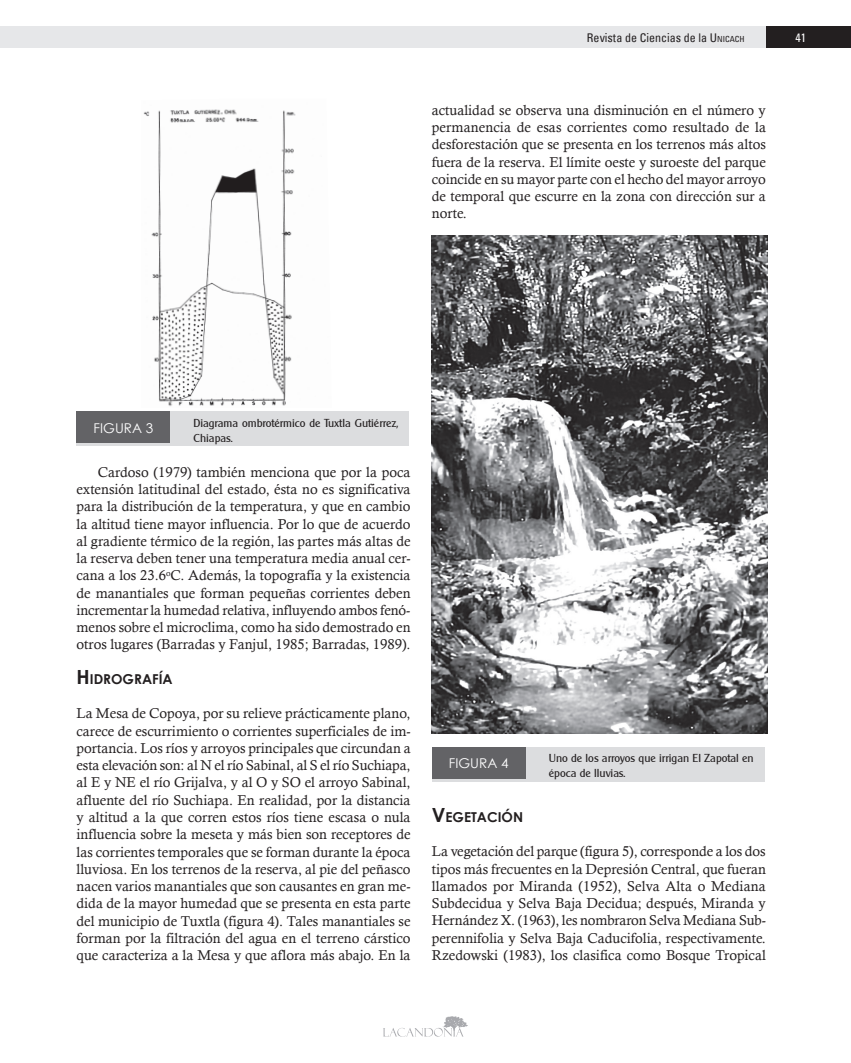
<style>
.page{position:relative;width:851px;height:1063px;background:#fff}
.page>*{position:absolute;margin:0;border:0;box-sizing:border-box;transform-origin:0 0}
.t1{font:14.25px/17.2px "Calisto";color:#231f20;text-align:justify}
.t2{font:700 13.65px "Century Gothic";color:#231f20}
.t3{font:13.5px "Century Gothic";color:#fff}
.t4{font:condensed 12px "Univers";color:#231f20}
.t5{font:condensed 12px "Univers";color:#fff}
.t6{font:11.25px/15px "Clarity Gothic SF";color:#231f20}
.s1{font-style:inherit}
.s2{font-size:8.4px}
.s3{font-size:19.5px}
</style>
<div class="page">
<div style="left:0;top:27px;width:850px;height:21px;background:#e6e7e9"></div>
<div style="left:765px;top:27px;width:85px;height:21px;background:#231f20"></div>
<svg style="left:383px;top:1016px;width:85px;height:21px"></svg>
<img style="left:143px;top:109px;width:153px;height:297px">
<div style="left:77px;top:412px;width:332px;height:34px;background:#dcdddf"></div>
<div style="left:77px;top:412px;width:93px;height:31px;background:#636366"></div>
<img style="left:432px;top:235px;width:334px;height:498px">
<div style="left:432px;top:747px;width:332px;height:34px;background:#dcdddf"></div>
<div style="left:432px;top:747px;width:93px;height:32px;background:#636366"></div>
<p class="t4" style="left:587px;top:30px;width:159px">Revista de Ciencias de la <span class="s1">U</span><span class="s2">NICACH</span></p>
<p class="t5" style="left:795px;top:30px;width:12px">41</p>
<p class="t1" style="left:432px;top:101px;width:335px">actualidad se observa una disminución en el número y permanencia de esas corrientes como resultado de la desforestación que se presenta en los terrenos más altos fuera de la reserva. El límite oeste y suroeste del parque coincide en su mayor parte con el hecho del mayor arroyo de temporal que escurre en la zona con dirección sur a norte.</p>
<p class="t6" style="left:193px;top:415px;width:206px">Diagrama ombrotérmico de Tuxtla Gutiérrez,<br>Chiapas.</p>
<p class="t3" style="left:94px;top:419px;width:61px">FIGURA 3</p>
<p class="t1" style="left:77px;top:463px;width:335px;text-indent:21px">Cardoso (1979) también menciona que por la poca extensión latitudinal del estado, ésta no es significativa para la distribución de la temperatura, y que en cambio la altitud tiene mayor influencia. Por lo que de acuerdo al gradiente térmico de la región, las partes más altas de la reserva deben tener una temperatura media anual cer&shy;cana a los 23.6<sup>o</sup>C. Además, la topografía y la existencia de manantiales que forman pequeñas corrientes deben incrementar la humedad relativa, influyendo ambos fenó&shy;menos sobre el microclima, como ha sido demostrado en otros lugares (Barradas y Fanjul, 1985; Barradas, 1989).</p>
<p class="t2" style="left:77px;top:670px;width:97px"><span class="s3">H</span>IDROGRAFÍA</p>
<p class="t1" style="left:77px;top:705px;width:335px">La Mesa de Copoya, por su relieve prácticamente plano, carece de escurrimiento o corrientes superficiales de im&shy;portancia. Los ríos y arroyos principales que circundan a esta elevación son: al N el río Sabinal, al S el río Suchiapa, al E y NE el río Grijalva, y al O y SO el arroyo Sabinal, afluente del río Suchiapa. En realidad, por la distancia y altitud a la que corren estos ríos tiene escasa o nula influencia sobre la meseta y más bien son receptores de las corrientes temporales que se forman durante la época lluviosa. En los terrenos de la reserva, al pie del peñasco nacen varios manantiales que son causantes en gran me&shy;dida de la mayor humedad que se presenta en esta parte del municipio de Tuxtla (figura 4). Tales manantiales se forman por la filtración del agua en el terreno cárstico que caracteriza a la Mesa y que aflora más abajo. En la</p>
<p class="t6" style="left:549px;top:751px;width:206px">Uno de los arroyos que irrigan El Zapotal en época de lluvias.</p>
<p class="t3" style="left:449px;top:754px;width:61px">FIGURA 4</p>
<p class="t2" style="left:432px;top:808px;width:93px"><span class="s3">V</span>EGETACIÓN</p>
<p class="t1" style="left:432px;top:843px;width:335px">La vegetación del parque (figura 5), corresponde a los dos tipos más frecuentes en la Depresión Central, que fueran llamados por Miranda (1952), Selva Alta o Mediana Subdecidua y Selva Baja Decidua; después, Miranda y Hernández X. (1963), les nombraron Selva Mediana Sub&shy;perennifolia y Selva Baja Caducifolia, respectivamente.<br>Rzedowski (1983), los clasifica como Bosque Tropical</p>
</div>
